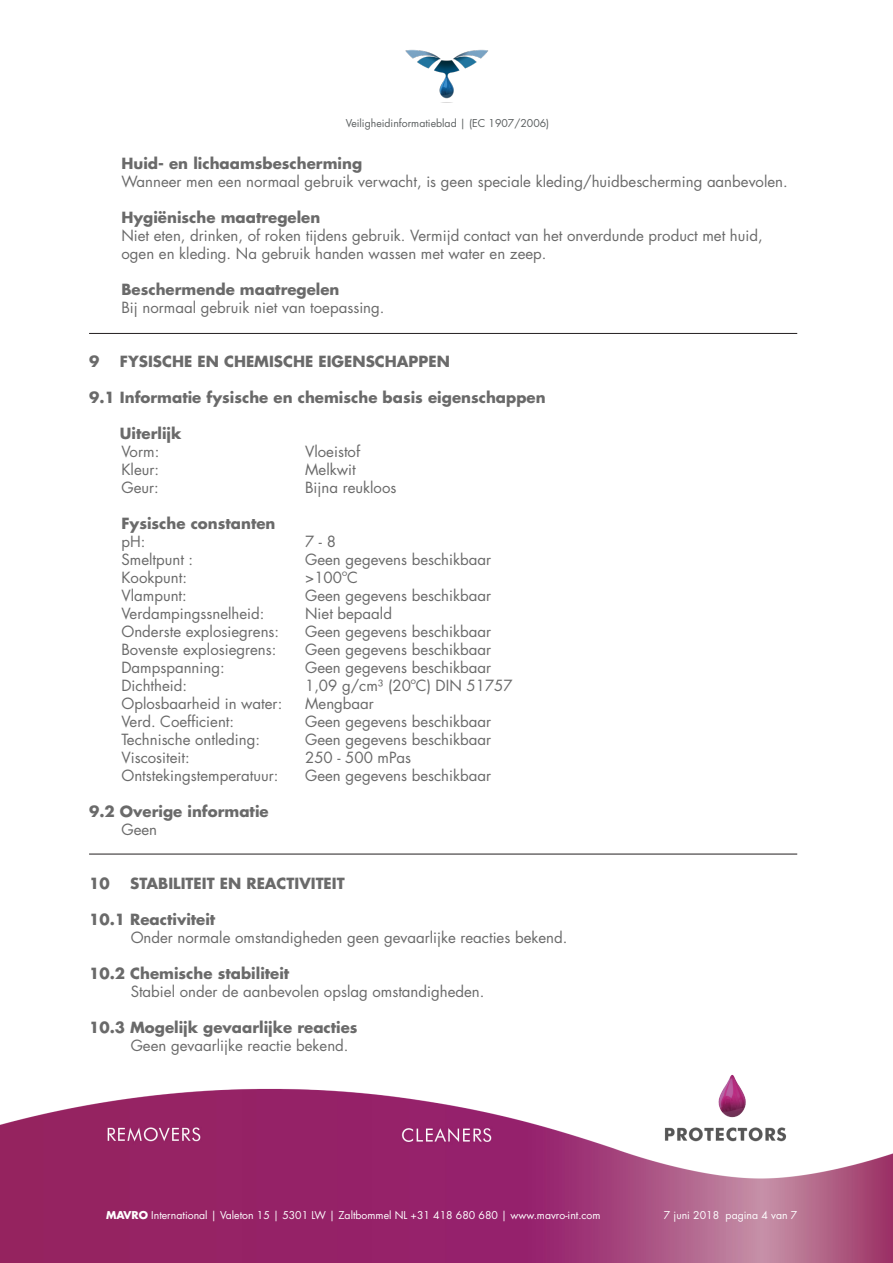
<style>
.page{position:relative;width:893px;height:1263px;background:#fff}
.page>*{position:absolute;margin:0;border:0;box-sizing:border-box;transform-origin:0 0}
.t1{font:15px "Futura Std";color:#6a6a6a}
.t2{font:700 15px "Futura Std";color:#6a6a6a}
.t3{font:10.5px "Futura Std";color:#fff}
.t4{font:10.5px "Futura Std";color:#5b5f60}
.s1{font-weight:700}
</style>
<div class="page">
<img style="left:405px;top:49px;width:83px;height:54px">
<img style="left:0;top:1074px;width:893px;height:189px">
<hr style="left:89px;top:333px;width:708px;height:1px;background:#231f20">
<hr style="left:89px;top:854px;width:708px;height:1px;background:#231f20">
<p class="t4" style="left:346px;top:116px;width:205px">Veiligheidinformatieblad | (EC 1907/2006)</p>
<p class="t2" style="left:121px;top:153px;width:242px">Huid- en lichaamsbescherming</p>
<p class="t1" style="left:121px;top:172px;width:668px">Wanneer men een normaal gebruik verwacht, is geen speciale kleding/huidbescherming aanbevolen.</p>
<p class="t2" style="left:121px;top:207px;width:200px">Hygiënische maatregelen</p>
<p class="t1" style="left:121px;top:226px;width:643px">Niet eten, drinken, of roken tijdens gebruik. Vermijd contact van het onverdunde product met huid,</p>
<p class="t1" style="left:121px;top:244px;width:427px">ogen en kleding. Na gebruik handen wassen met water en zeep.</p>
<p class="t2" style="left:121px;top:279px;width:220px">Beschermende maatregelen</p>
<p class="t1" style="left:121px;top:298px;width:265px">Bij normaal gebruik niet van toepassing.</p>
<p class="t2" style="left:89px;top:351px;width:12px">9</p>
<p class="t2" style="left:120px;top:351px;width:331px">FYSISCHE EN CHEMISCHE EIGENSCHAPPEN</p>
<p class="t2" style="left:89px;top:387px;width:458px">9.1 Informatie fysische en chemische basis eigenschappen</p>
<p class="t2" style="left:120px;top:423px;width:63px">Uiterlijk</p>
<p class="t1" style="left:121px;top:442px;width:39px">Vorm:</p>
<p class="t1" style="left:305px;top:442px;width:57px">Vloeistof</p>
<p class="t1" style="left:121px;top:460px;width:39px">Kleur:</p>
<p class="t1" style="left:305px;top:460px;width:52px">Melkwit</p>
<p class="t1" style="left:121px;top:478px;width:39px">Geur:</p>
<p class="t1" style="left:305px;top:478px;width:93px">Bijna reukloos</p>
<p class="t2" style="left:121px;top:513px;width:156px">Fysische constanten</p>
<p class="t1" style="left:121px;top:532px;width:25px">pH:</p>
<p class="t1" style="left:305px;top:532px;width:32px">7 - 8</p>
<p class="t1" style="left:121px;top:550px;width:73px">Smeltpunt :</p>
<p class="t1" style="left:305px;top:550px;width:188px">Geen gegevens beschikbaar</p>
<p class="t1" style="left:121px;top:568px;width:67px">Kookpunt:</p>
<p class="t1" style="left:305px;top:568px;width:54px">&gt;100oC</p>
<p class="t1" style="left:121px;top:586px;width:67px">Vlampunt:</p>
<p class="t1" style="left:305px;top:586px;width:188px">Geen gegevens beschikbaar</p>
<p class="t1" style="left:121px;top:604px;width:144px">Verdampingssnelheid:</p>
<p class="t1" style="left:305px;top:604px;width:88px">Niet bepaald</p>
<p class="t1" style="left:121px;top:622px;width:159px">Onderste explosiegrens:</p>
<p class="t1" style="left:305px;top:622px;width:188px">Geen gegevens beschikbaar</p>
<p class="t1" style="left:121px;top:640px;width:157px">Bovenste explosiegrens:</p>
<p class="t1" style="left:305px;top:640px;width:188px">Geen gegevens beschikbaar</p>
<p class="t1" style="left:121px;top:658px;width:105px">Dampspanning:</p>
<p class="t1" style="left:305px;top:658px;width:188px">Geen gegevens beschikbaar</p>
<p class="t1" style="left:121px;top:676px;width:67px">Dichtheid:</p>
<p class="t1" style="left:305px;top:676px;width:209px">1,09 g/cm3 (20oC) DIN 51757</p>
<p class="t1" style="left:121px;top:694px;width:162px">Oplosbaarheid in water:</p>
<p class="t1" style="left:305px;top:694px;width:70px">Mengbaar</p>
<p class="t1" style="left:121px;top:712px;width:114px">Verd. Coefficient:</p>
<p class="t1" style="left:305px;top:712px;width:188px">Geen gegevens beschikbaar</p>
<p class="t1" style="left:121px;top:730px;width:140px">Technische ontleding:</p>
<p class="t1" style="left:305px;top:730px;width:188px">Geen gegevens beschikbaar</p>
<p class="t1" style="left:121px;top:748px;width:70px">Viscositeit:</p>
<p class="t1" style="left:305px;top:748px;width:108px">250 - 500 mPas</p>
<p class="t1" style="left:121px;top:766px;width:159px">Ontstekingstemperatuur:</p>
<p class="t1" style="left:305px;top:766px;width:188px">Geen gegevens beschikbaar</p>
<p class="t2" style="left:89px;top:801px;width:181px">9.2 Overige informatie</p>
<p class="t1" style="left:121px;top:820px;width:37px">Geen</p>
<p class="t2" style="left:89px;top:873px;width:22px">10</p>
<p class="t2" style="left:130px;top:873px;width:216px">STABILITEIT EN REACTIVITEIT</p>
<p class="t2" style="left:89px;top:909px;width:128px">10.1 Reactiviteit</p>
<p class="t1" style="left:131px;top:928px;width:438px">Onder normale omstandigheden geen gevaarlijke reacties bekend.</p>
<p class="t2" style="left:89px;top:963px;width:202px">10.2 Chemische stabiliteit</p>
<p class="t1" style="left:131px;top:982px;width:355px">Stabiel onder de aanbevolen opslag omstandigheden.</p>
<p class="t2" style="left:89px;top:1017px;width:270px">10.3 Mogelijk gevaarlijke reacties</p>
<p class="t1" style="left:131px;top:1036px;width:219px">Geen gevaarlijke reactie bekend.</p>
<p class="t3" style="left:106px;top:1208px;width:496px"><span class="s1">MAVRO</span> International | Valeton 15 | 5301 LW | Zaltbommel NL +31 418 680 680 | www.mavro-int.com</p>
<p class="t3" style="left:664px;top:1208px;width:135px">7 juni 2018 pagina 4 van 7</p>
</div>
